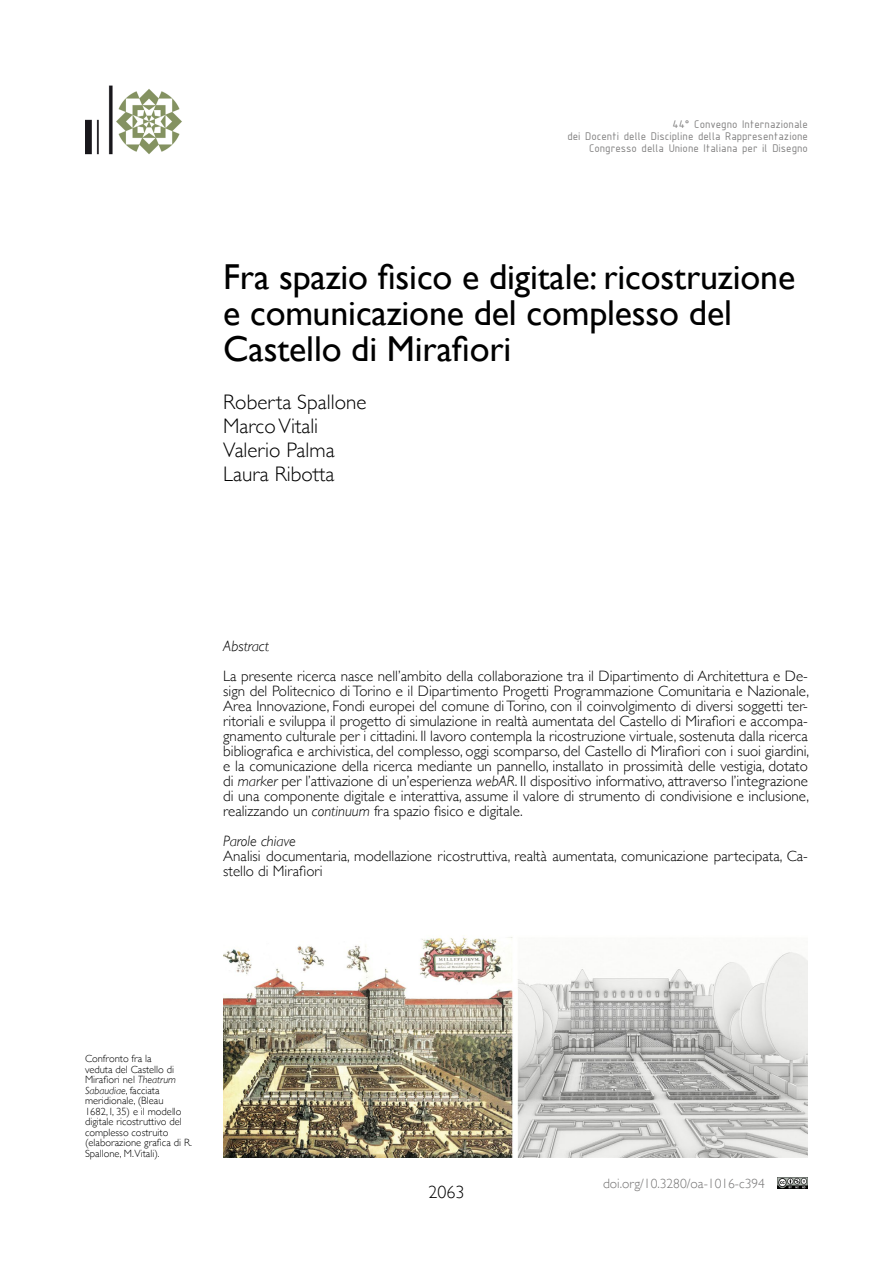
<style>
.page{position:relative;width:893px;height:1263px;background:#fff}
.page>*{position:absolute;margin:0;border:0;box-sizing:border-box;transform-origin:0 0}
.t1{font:36px/36px "Gill Sans";letter-spacing:-.005em;color:#000}
.t2{font:300 21px/24px "Gill Sans";color:#000}
.t3{font:300 18px "Gill Sans";color:#000}
.t4{font:300 15px/15px "Gill Sans";color:#000;text-align:justify}
.t5{font:italic 300 15px "Gill Sans";color:#000}
.t6{font:300 13.5px "Gill Sans";color:#757474}
.t7{font:12px/12px "ISOCPEUR";color:#818080;text-align:right}
.t8{font:300 10.5px/10.5px "Gill Sans";color:#000}
.s1{font-style:italic}
</style>
<div class="page">
<img style="left:778px;top:1178px;width:30px;height:10px">
<img style="left:85px;top:85px;width:97px;height:70px">
<img style="left:223px;top:937px;width:585px;height:220px">
<p class="t7" style="left:567px;top:118px;width:242px">44° Convegno Internazionale<br>dei Docenti delle Discipline della Rappresentazione<br>Congresso della Unione Italiana per il Disegno</p>
<h1 class="t1" style="left:223px;top:258px;width:573px">Fra spazio fisico e digitale: ricostruzione e comunicazione del complesso del<br>Castello di Mirafiori</h1>
<h2 class="t2" style="left:223px;top:389px;width:145px">Roberta Spallone<br>Marco Vitali<br>Valerio Palma<br>Laura Ribotta</h2>
<p class="t5" style="left:223px;top:637px;width:47px">Abstract</p>
<p class="t4" style="left:223px;top:668px;width:587px">La presente ricerca nasce nell’ambito della collaborazione tra il Dipartimento di Architettura e De&shy;sign del Politecnico di Torino e il Dipartimento Progetti Programmazione Comunitaria e Nazionale, Area Innovazione, Fondi europei del comune di Torino, con il coinvolgimento di diversi soggetti ter&shy;ritoriali e sviluppa il progetto di simulazione in realtà aumentata del Castello di Mirafiori e accompa&shy;gnamento culturale per i cittadini. Il lavoro contempla la ricostruzione virtuale, sostenuta dalla ricerca bibliografica e archivistica, del complesso, oggi scomparso, del Castello di Mirafiori con i suoi giardini, e la comunicazione della ricerca mediante un pannello, installato in prossimità delle vestigia, dotato di <span class="s1">marker</span> per l’attivazione di un’esperienza <span class="s1">webAR</span>. Il dispositivo informativo, attraverso l’integrazione di una componente digitale e interattiva, assume il valore di strumento di condivisione e inclusione, realizzando un <span class="s1">continuum</span> fra spazio fisico e digitale.</p>
<p class="t5" style="left:223px;top:832px;width:74px">Parole chiave</p>
<p class="t4" style="left:223px;top:848px;width:586px">Analisi documentaria, modellazione ricostruttiva, realtà aumentata, comunicazione partecipata, Ca&shy;stello di Mirafiori</p>
<p class="t8" style="left:85px;top:1053px;width:108px">Confronto fra la<br>veduta del Castello di<br>Mirafiori nel <span class="s1">Theatrum<br>Sabaudiae</span>, facciata meridionale, (Bleau<br>1682, I, 35) e il modello digitale ricostruttivo del complesso costruito (elaborazione grafica di R.<br>Spallone, M.Vitali).</p>
<p class="t3" style="left:428px;top:1178px;width:37px">2063</p>
<p class="t6" style="left:603px;top:1172px;width:163px">doi.org/10.3280/oa-1016-c394</p>
</div>
